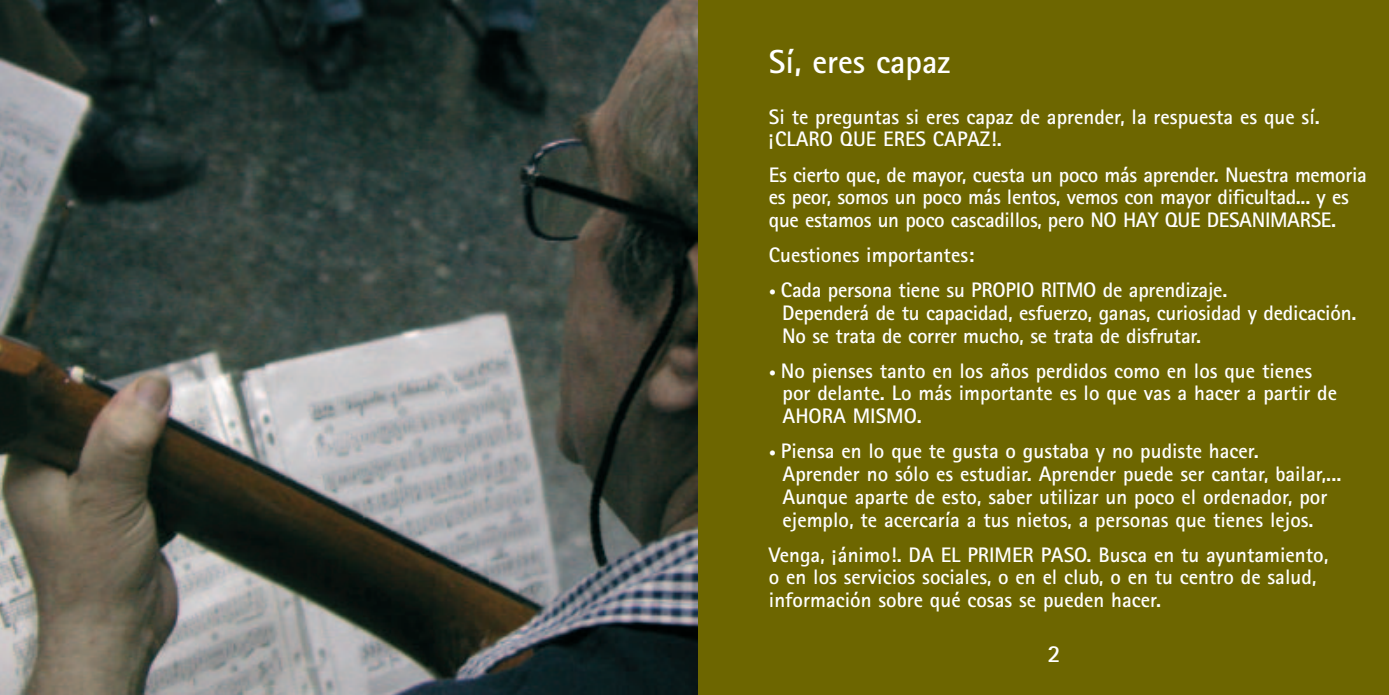
<style>
.page{position:relative;width:1389px;height:695px;background:#fff}
.page>*{position:absolute;margin:0;border:0;box-sizing:border-box;transform-origin:0 0}
.t1{font:700 33.25px "Rotis Sans Serif";color:#fff}
.t2{font:700 24.5px "Rotis Sans Serif";color:#fff}
.t3{font:700 21px/22.8px "Rotis Sans Serif";color:#fff}
.s1{font-size:14px}
</style>
<div class="page">
<div style="left:694px;top:0;width:695px;height:694px;background:#6d6600"></div>
<img style="left:0;top:0;width:698px;height:694px">
<h1 class="t1" style="left:769px;top:50px;width:183px">Sí, eres capaz</h1>
<p class="t3" style="left:769px;top:107px;width:552px">Si te preguntas si eres capaz de aprender, la respuesta es que sí. ¡CLARO QUE ERES CAPAZ!.</p>
<p class="t3" style="left:769px;top:165px;width:599px">Es cierto que, de mayor, cuesta un poco más aprender. Nuestra memoria es peor, somos un poco más lentos, vemos con mayor dificultad... y es que estamos un poco cascadillos, pero NO HAY QUE DESANIMARSE.</p>
<p class="t3" style="left:769px;top:245px;width:207px">Cuestiones importantes:</p>
<p class="t3" style="left:782px;top:280px;width:576px;text-indent:-13px"><span class="s1">•</span> Cada persona tiene su PROPIO RITMO de aprendizaje.<br>Dependerá de tu capacidad, esfuerzo, ganas, curiosidad y dedicación.<br>No se trata de correr mucho, se trata de disfrutar.</p>
<p class="t3" style="left:783px;top:361px;width:556px;text-indent:-14px"><span class="s1">•</span> No pienses tanto en los años perdidos como en los que tienes por delante. Lo más importante es lo que vas a hacer a partir de<br>AHORA MISMO.</p>
<p class="t3" style="left:783px;top:441px;width:560px;text-indent:-14px"><span class="s1">•</span> Piensa en lo que te gusta o gustaba y no pudiste hacer.<br>Aprender no sólo es estudiar. Aprender puede ser cantar, bailar,...<br>Aunque aparte de esto, saber utilizar un poco el ordenador, por ejemplo, te acercaría a tus nietos, a personas que tienes lejos.</p>
<p class="t3" style="left:769px;top:545px;width:561px">Venga, ¡ánimo!. DA EL PRIMER PASO. Busca en tu ayuntamiento, o en los servicios sociales, o en el club, o en tu centro de salud, información sobre qué cosas se pueden hacer.</p>
<p class="t2" style="left:1048px;top:645px;width:15px">2</p>
</div>
